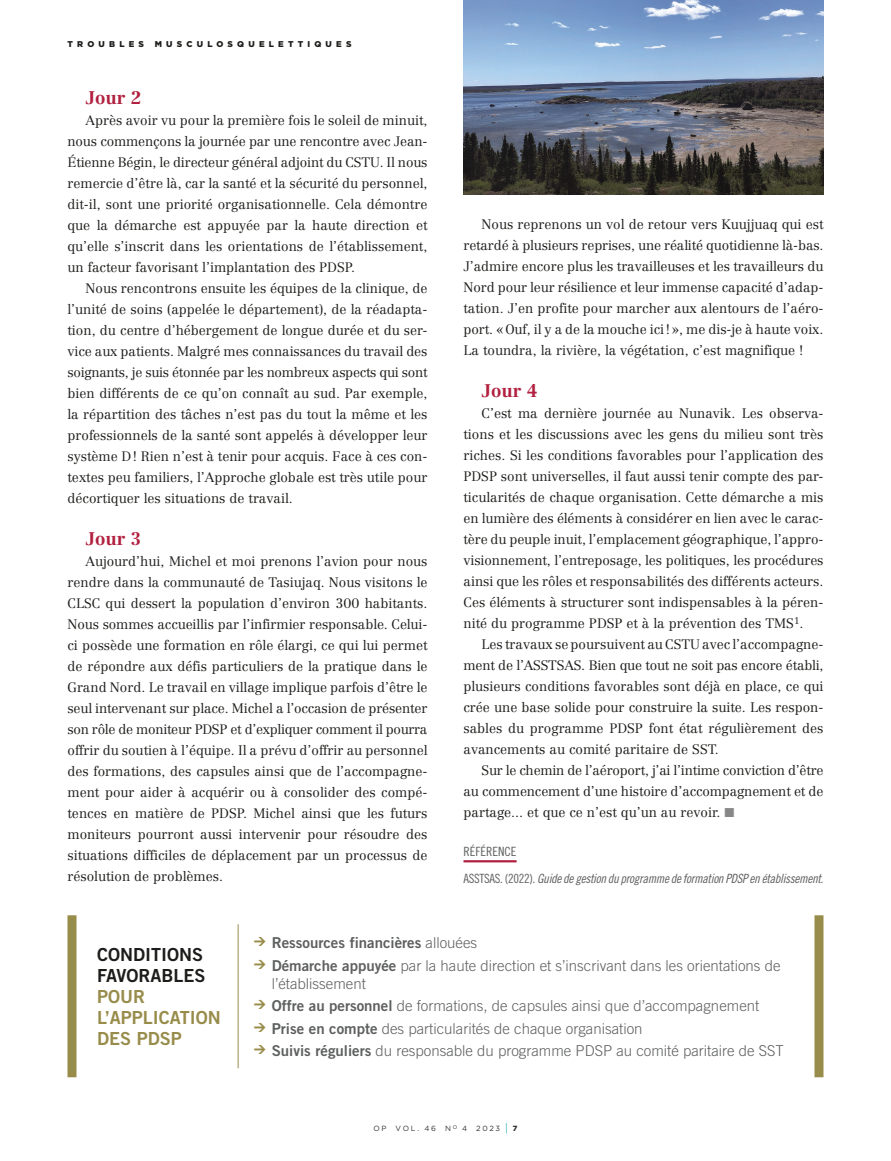
<style>
.page{position:relative;width:891px;height:1161px;background:#fff}
.page>*{position:absolute;margin:0;border:0;box-sizing:border-box;transform-origin:0 0}
.ARTICLES-texte{font:18px/21px "Trade Gothic Bold Two";color:#988c4b}
.ARTICLES-texte-2{font:18px/21px "Trade Gothic Bold Two";color:#1c1c1a}
.ARTICLES-titres{font:700 18px "Centennial";color:#b1203f}
.ARTICLES-texte-3{font:300 15px/18px "Trade Gothic";color:#5e5f5f}
.ARTICLES-texte-4{font:15px "Trade Gothic Bold Two";color:#5e5f5f}
.ARTICLES-texte-5{font:300 13.5px/21px "Centennial";color:#1c1c1a}
.REFERENCES-texte{font:12.75px "Trade Gothic LT Pro Cn 18 Obl";letter-spacing:-.025em;color:#5e5f5f}
.REFERENCES-titre{font:12.75px "Trade Gothic LT Pro Cn 18";color:#5e5f5f}
.t1{font:900 8.4px "Gotham";letter-spacing:.5em;color:#1c1c1a}
.t2{font:7.5px "Gotham";letter-spacing:.23em;color:#34302e}
.s1{font-family:"European Pi Three";font-weight:400;font-size:15px;color:#878788}
.s2{font-family:"Trade Gothic LT Pro Cn 18"}
.s3{font-family:"Trade Gothic";font-weight:300}
.s4{font-family:"Trade Gothic Bold Two";font-weight:400}
.s5{font-size:11.25px;color:#009b9e}
.s6{font-weight:900}
</style>
<div class="page">
<hr style="left:464px;top:860px;width:53px;height:2px;background:#b1203f">
<img style="left:464px;top:0;width:360px;height:194px">
<div style="left:68px;top:915px;width:8px;height:162px;background:#988c4b"></div>
<div style="left:814px;top:915px;width:10px;height:162px;background:#988c4b"></div>
<hr style="left:238px;top:924px;width:1px;height:144px;background:#988c4b">
<p class="t1" style="left:68px;top:38px;width:78px">TROUBLES</p>
<p class="t1" style="left:155px;top:38px;width:198px">MUSCULOSQUELETTIQUES</p>
<p class="ARTICLES-titres" style="left:86px;top:87px;width:57px">Jour 2</p>
<p class="ARTICLES-texte-5" style="left:68px;top:109px;width:362px;text-align:justify;text-indent:18px">Après avoir vu pour la première fois le soleil de minuit, nous commençons la journée par une rencontre avec Jean-Étienne Bégin, le directeur général adjoint du CSTU. Il nous remercie d’être là, car la santé et la sécurité du personnel, dit-il, sont une priorité organisationnelle. Cela démontre que la démarche est appuyée par la haute direction et qu’elle s’inscrit dans les orientations de l’établissement, un facteur favorisant l’implantation des PDSP.</p>
<p class="ARTICLES-texte-5" style="left:68px;top:277px;width:362px;text-align:justify;text-indent:18px">Nous rencontrons ensuite les équipes de la clinique, de l’unité de soins (appelée le département), de la réadapta&shy;tion, du centre d’hébergement de longue durée et du ser&shy;vice aux patients. Malgré mes connaissances du travail des soignants, je suis étonnée par les nombreux aspects qui sont bien différents de ce qu’on connaît au sud. Par exemple, la répartition des tâches n’est pas du tout la même et les professionnels de la santé sont appelés à développer leur système D! Rien n’est à tenir pour acquis. Face à ces con&shy;textes peu familiers, l’Approche globale est très utile pour décortiquer les situations de travail.</p>
<p class="ARTICLES-titres" style="left:86px;top:528px;width:57px">Jour 3</p>
<p class="ARTICLES-texte-5" style="left:68px;top:550px;width:362px;text-indent:18px">Aujourd’hui, Michel et moi prenons l’avion pour nous rendre dans la communauté de Tasiujaq. Nous visitons le CLSC qui dessert la population d’environ 300 habitants.<br>Nous sommes accueillis par l’infirmier responsable. Celui&shy;ci possède une formation en rôle élargi, ce qui lui permet de répondre aux défis particuliers de la pratique dans le Grand Nord. Le travail en village implique parfois d’être le seul intervenant sur place. Michel a l’occasion de présenter son rôle de moniteur PDSP et d’expliquer comment il pourra offrir du soutien à l’équipe. Il a prévu d’offrir au personnel des formations, des capsules ainsi que de l’accompagne&shy;ment pour aider à acquérir ou à consolider des compé&shy;tences en matière de PDSP. Michel ainsi que les futurs moniteurs pourront aussi intervenir pour résoudre des situations difficiles de déplacement par un processus de résolution de problèmes.</p>
<p class="ARTICLES-texte-5" style="left:464px;top:214px;width:362px;text-indent:18px">Nous reprenons un vol de retour vers Kuujjuaq qui est retardé à plusieurs reprises, une réalité quotidienne là-bas.<br>J’admire encore plus les travailleuses et les travailleurs du Nord pour leur résilience et leur immense capacité d’adap&shy;tation. J’en profite pour marcher aux alentours de l’aéro&shy;port. «Ouf, il y a de la mouche ici!», me dis-je à haute voix.<br>La toundra, la rivière, la végétation, c’est magnifique !</p>
<p class="ARTICLES-titres" style="left:482px;top:380px;width:57px">Jour 4</p>
<p class="ARTICLES-texte-5" style="left:464px;top:403px;width:362px;text-indent:18px">C’est ma dernière journée au Nunavik. Les observa&shy;tions et les discussions avec les gens du milieu sont très riches. Si les conditions favorables pour l’application des PDSP sont universelles, il faut aussi tenir compte des par&shy;ticularités de chaque organisation. Cette démarche a mis en lumière des éléments à considérer en lien avec le carac&shy;tère du peuple inuit, l’emplacement géographique, l’appro&shy;visionnement, l’entreposage, les politiques, les procédures ainsi que les rôles et responsabilités des différents acteurs.<br>Ces éléments à structurer sont indispensables à la péren&shy;nité du programme PDSP et à la prévention des TMS<sup>1</sup>.</p>
<p class="ARTICLES-texte-5" style="left:464px;top:634px;width:362px;text-indent:18px">Les travaux se poursuivent au CSTU avec l’accompagne&shy;ment de l’ASSTSAS. Bien que tout ne soit pas encore établi, plusieurs conditions favorables sont déjà en place, ce qui crée une base solide pour construire la suite. Les respon&shy;sables du programme PDSP font état régulièrement des avancements au comité paritaire de SST.</p>
<p class="ARTICLES-texte-5" style="left:464px;top:760px;width:362px;text-align:justify;text-indent:18px">Sur le chemin de l’aéroport, j’ai l’intime conviction d’être au commencement d’une histoire d’accompagnement et de partage... et que ce n’est qu’un au revoir. <span class="s1">K</span></p>
<p class="REFERENCES-titre" style="left:464px;top:844px;width:55px">RÉFÉRENCE</p>
<p class="REFERENCES-texte" style="left:464px;top:871px;width:361px"><span class="s2">ASSTSAS. (2022).</span> Guide de gestion du programme de formation PDSP en établissement.</p>
<p class="ARTICLES-texte-2" style="left:97px;top:944px;width:110px">CONDITIONS<br>FAVORABLES</p>
<p class="ARTICLES-texte" style="left:97px;top:986px;width:125px">POUR<br>L’APPLICATION<br>DES PDSP</p>
<p class="ARTICLES-texte-4" style="left:254px;top:934px;width:225px"><sup>&gt;</sup> Ressources financières <span class="s3">allouées</span></p>
<p class="ARTICLES-texte-3" style="left:272px;top:956px;width:510px;text-indent:-18px"><sup>&gt;</sup> <span class="s4">Démarche appuyée</span> par la haute direction et s’inscrivant dans les orientations de l’établissement</p>
<p class="ARTICLES-texte-3" style="left:254px;top:997px;width:507px"><sup>&gt;</sup> <span class="s4">Offre au personnel</span> de formations, de capsules ainsi que d’accompagnement</p>
<p class="ARTICLES-texte-3" style="left:254px;top:1019px;width:390px"><sup>&gt;</sup> <span class="s4">Prise en compte</span> des particularités de chaque organisation</p>
<p class="ARTICLES-texte-3" style="left:254px;top:1042px;width:532px"><sup>&gt;</sup> <span class="s4">Suivis réguliers</span> du responsable du programme PDSP au comité paritaire de SST</p>
<p class="t2" style="left:373px;top:1124px;width:146px">OP VOL. 46 N<sup>O</sup> 4 2023 <span class="s5">|</span> <span class="s6">7</span></p>
</div>
